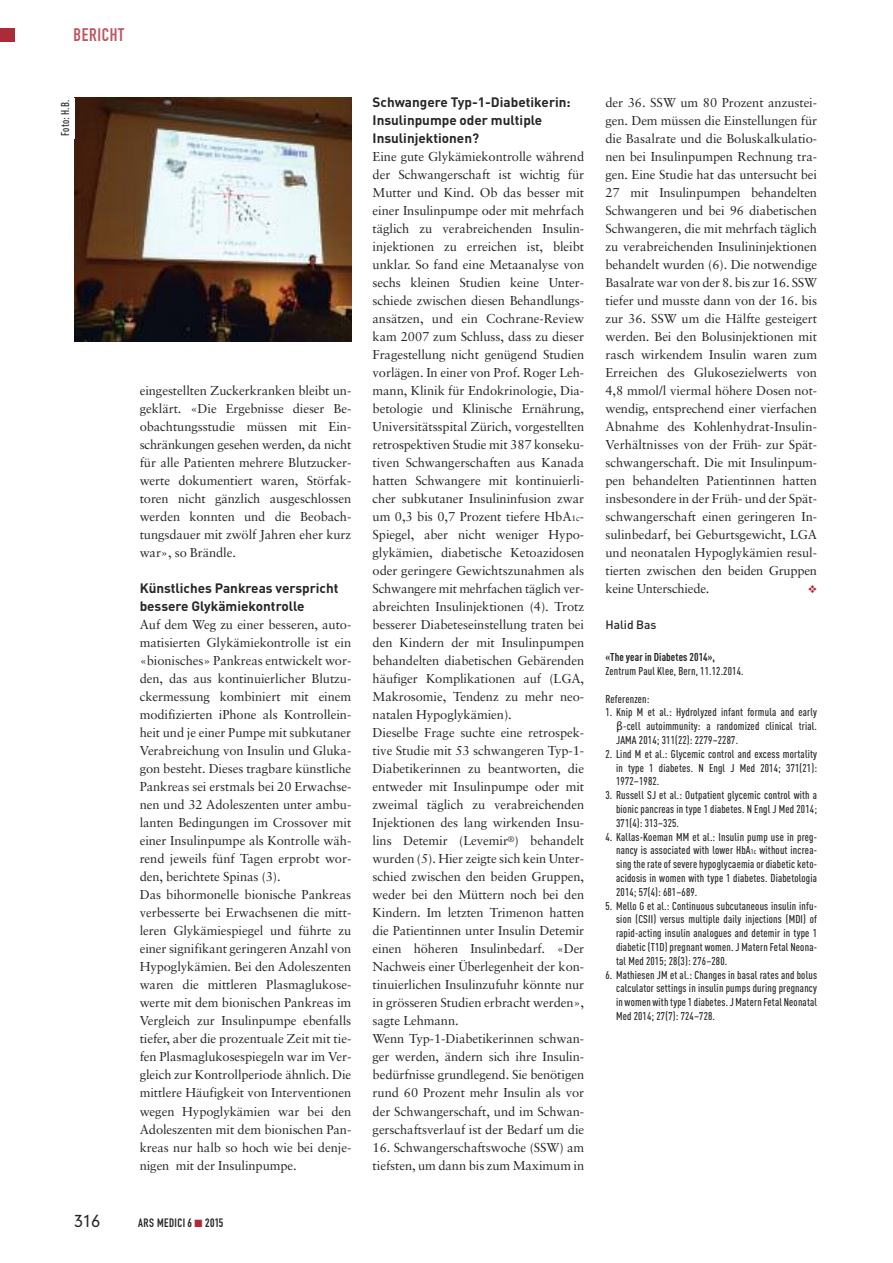
<style>
.page{position:relative;width:893px;height:1263px;background:#fff}
.page>*{position:absolute;margin:0;border:0;box-sizing:border-box;transform-origin:0 0}
.t1{font:18px "DIN Engschrift";letter-spacing:.035em;color:#bd5561}
.t2{font:300 16.5px "DIN Neuzeit Grotesk";color:#272627}
.t3{font:700 13.5px/18px "DIN";color:#272627}
.t4{font:12.9px/18px "Sabon";letter-spacing:-.005em;color:#272627}
.t5{font:12px "DIN Engschrift";letter-spacing:.035em;color:#272627}
.t6{font:500 12px "DIN";color:#272627}
.t7{font:500 11.25px/13.8px "DIN Cond";letter-spacing:.015em;color:#272627;text-align:justify}
.t8{font:700 11.25px "DIN Cond";letter-spacing:.01em;color:#272627}
.s1{color:#ad2a39}
.s2{font-size:8.1px}
.s3{font-family:"Lucida Grande";font-weight:400}
.s4{font-size:7.05px}
</style>
<div class="page">
<div style="left:0;top:28px;width:15px;height:14px;background:#ad2a39"></div>
<img style="left:74px;top:98px;width:277px;height:243px">
<h1 class="t1" style="left:73px;top:28px;width:52px">BERICHT</h1>
<p class="t7" style="left:59px;top:136px;width:38px;rotate:-90deg">Foto: H.B.</p>
<p class="t4" style="left:140px;top:383px;width:213px;text-align:justify">eingestellten Zuckerkranken bleibt un&shy;geklärt. «Die Ergebnisse dieser Be&shy;obachtungsstudie müssen mit Ein&shy;schränkungen gesehen werden, da nicht für alle Patienten mehrere Blutzucker&shy;werte dokumentiert waren, Störfak&shy;toren nicht gänzlich ausgeschlossen werden konnten und die Beobach&shy;tungsdauer mit zwölf Jahren eher kurz war», so Brändle.</p>
<p class="t3" style="left:140px;top:580px;width:200px">Künstliches Pankreas verspricht bessere Glykämiekontrolle</p>
<p class="t4" style="left:140px;top:617px;width:213px">Auf dem Weg zu einer besseren, auto&shy;matisierten Glykämiekontrolle ist ein «bionisches» Pankreas entwickelt wor&shy;den, das aus kontinuierlicher Blutzu&shy;ckermessung kombiniert mit einem modifizierten iPhone als Kontrollein&shy;heit und je einer Pumpe mit subkutaner Verabreichung von Insulin und Gluka&shy;gon besteht. Dieses tragbare künstliche Pankreas sei erstmals bei 20 Erwachse&shy;nen und 32 Adoleszenten unter ambu&shy;lanten Bedingungen im Crossover mit einer Insulinpumpe als Kontrolle wäh&shy;rend jeweils fünf Tagen erprobt wor&shy;den, berichtete Spinas (3).<br>Das bihormonelle bionische Pankreas verbesserte bei Erwachsenen die mitt&shy;leren Glykämiespiegel und führte zu einer signifikant geringeren Anzahl von Hypoglykämien. Bei den Adoleszenten waren die mittleren Plasmaglukose&shy;werte mit dem bionischen Pankreas im Vergleich zur Insulinpumpe ebenfalls tiefer, aber die prozentuale Zeit mit tie&shy;fen Plasmaglukosespiegeln war im Ver&shy;gleich zur Kontrollperiode ähnlich. Die mittlere Häufigkeit von Interventionen wegen Hypoglykämien war bei den Adoleszenten mit dem bionischen Pan&shy;kreas nur halb so hoch wie bei denje&shy;nigen mit der Insulinpumpe.</p>
<p class="t2" style="left:74px;top:1214px;width:27px">316</p>
<p class="t5" style="left:138px;top:1218px;width:87px">ARS MEDICI6 <span class="s1">■</span> 2015</p>
<p class="t3" style="left:373px;top:94px;width:200px">Schwangere Typ-1-Diabetikerin:<br>Insulinpumpe oder multiple<br>Insulinjektionen?</p>
<p class="t4" style="left:373px;top:149px;width:213px">Eine gute Glykämiekontrolle während der Schwangerschaft ist wichtig für Mutter und Kind. Ob das besser mit einer Insulinpumpe oder mit mehrfach täglich zu verabreichenden Insulin&shy;injektionen zu erreichen ist, bleibt unklar. So fand eine Metaanalyse von sechs kleinen Studien keine Unter&shy;schiede zwischen diesen Behandlungs&shy;ansätzen, und ein Cochrane-Review kam 2007 zum Schluss, dass zu dieser Fragestellung nicht genügend Studien vorlägen. In einer von Prof. Roger Leh&shy;mann, Klinik für Endokrinologie, Dia&shy;betologie und Klinische Ernährung, Universitätsspital Zürich, vorgestellten retrospektiven Studie mit 387 konseku&shy;tiven Schwangerschaften aus Kanada hatten Schwangere mit kontinuierli&shy;cher subkutaner Insulininfusion zwar um 0,3 bis 0,7 Prozent tiefere HbA<span class="s2">1c</span>-Spiegel, aber nicht weniger Hypo&shy;glykämien, diabetische Ketoazidosen oder geringere Gewichtszunahmen als Schwangere mit mehrfachen täglich ver&shy;abreichten Insulinjektionen (4). Trotz besserer Diabeteseinstellung traten bei den Kindern der mit Insulinpumpen behandelten diabetischen Gebärenden häufiger Komplikationen auf (LGA, Makrosomie, Tendenz zu mehr neo&shy;natalen Hypoglykämien).<br>Dieselbe Frage suchte eine retrospek&shy;tive Studie mit 53 schwangeren Typ-1- Diabetikerinnen zu beantworten, die entweder mit Insulinpumpe oder mit zweimal täglich zu verabreichenden Injektionen des lang wirkenden Insu&shy;lins Detemir (Levemir<sup>®</sup>) behandelt wurden (5). Hier zeigte sich kein Unter&shy;schied zwischen den beiden Gruppen, weder bei den Müttern noch bei den Kindern. Im letzten Trimenon hatten die Patientinnen unter Insulin Detemir einen höheren Insulinbedarf. «Der Nachweis einer Überlegenheit der kon&shy;tinuierlichen Insulinzufuhr könnte nur in grösseren Studien erbracht werden», sagte Lehmann.<br>Wenn Typ-1-Diabetikerinnen schwan&shy;ger werden, ändern sich ihre Insulin&shy;bedürfnisse grundlegend. Sie benötigen rund 60 Prozent mehr Insulin als vor der Schwangerschaft, und im Schwan&shy;gerschaftsverlauf ist der Bedarf um die</p>
<p class="t4" style="left:373px;top:1139px;width:213px">16. Schwangerschaftswoche (SSW) am tiefsten, um dann bis zum Maximum in</p>
<p class="t4" style="left:605px;top:95px;width:213px;text-align:justify">der 36. SSW um 80 Prozent anzustei&shy;gen. Dem müssen die Einstellungen für die Basalrate und die Boluskalkulatio&shy;nen bei Insulinpumpen Rechnung tra&shy;gen. Eine Studie hat das untersucht bei 27 mit Insulinpumpen behandelten Schwangeren und bei 96 diabetischen Schwangeren, die mit mehrfach täglich zu verabreichenden Insulininjektionen behandelt wurden (6). Die notwendige Basalrate war von der 8. bis zur 16. SSW tiefer und musste dann von der 16. bis zur 36. SSW um die Hälfte gesteigert werden. Bei den Bolusinjektionen mit rasch wirkendem Insulin waren zum Erreichen des Glukosezielwerts von 4,8 mmol/l viermal höhere Dosen not&shy;wendig, entsprechend einer vierfachen Abnahme des Kohlenhydrat-Insulin-Verhältnisses von der Früh- zur Spät&shy;schwangerschaft. Die mit Insulinpum&shy;pen behandelten Patientinnen hatten insbesondere in der Früh- und der Spät&shy;schwangerschaft einen geringeren In&shy;sulinbedarf, bei Geburtsgewicht, LGA und neonatalen Hypoglykämien resul&shy;tierten zwischen den beiden Gruppen keine Unterschiede.</p>
<p class="t6" style="left:605px;top:618px;width:53px">Halid Bas</p>
<p class="t8" style="left:605px;top:653px;width:111px">«The year in Diabetes 2014»,</p>
<p class="t7" style="left:605px;top:665px;width:140px">Zentrum Paul Klee, Bern, 11.12.2014.</p>
<p class="t7" style="left:605px;top:693px;width:46px">Referenzen:</p>
<p class="t7" style="left:616px;top:707px;width:202px;text-indent:-11px">1. Knip M et al.: Hydrolyzed infant formula and early <span class="s3">β</span>-cell autoimmunity: a randomized clinical trial.<br>JAMA 2014; 311(22): 2279–2287.</p>
<p class="t7" style="left:616px;top:748px;width:202px;text-indent:-11px">2. Lind M et al.: Glycemic control and excess mortality in type 1 diabetes. N Engl J Med 2014; 371(21):<br>1972–1982.</p>
<p class="t7" style="left:616px;top:789px;width:202px;text-indent:-11px">3. Russell SJ et al.: Outpatient glycemic control with a bionic pancreas in type 1 diabetes. N Engl J Med 2014; 371(4): 313–325.</p>
<p class="t7" style="left:616px;top:831px;width:202px;text-indent:-11px">4. Kallas-Koeman MM et al.: Insulin pump use in preg&shy;nancy is associated with lower HbA<span class="s4">1c</span> without increa&shy;singtherateofseverehypoglycaemiaordiabeticketo&shy;acidosis in women with type 1 diabetes. Diabetologia 2014; 57(4): 681–689.</p>
<p class="t7" style="left:616px;top:900px;width:202px;text-indent:-11px">5. Mello G et al.: Continuous subcutaneous insulin infu&shy;sion (CSII) versus multiple daily injections (MDI) of rapid-acting insulin analogues and detemir in type 1 diabetic (T1D) pregnant women. J Matern Fetal Neona&shy;tal Med 2015; 28(3): 276–280.</p>
<p class="t7" style="left:616px;top:969px;width:202px;text-indent:-11px">6. Mathiesen JM et al.: Changes in basal rates and bolus calculator settings in insulin pumps during pregnancy in women withtype1diabetes.J MaternFetal Neonatal Med 2014; 27(7): 724–728.</p>
</div>
